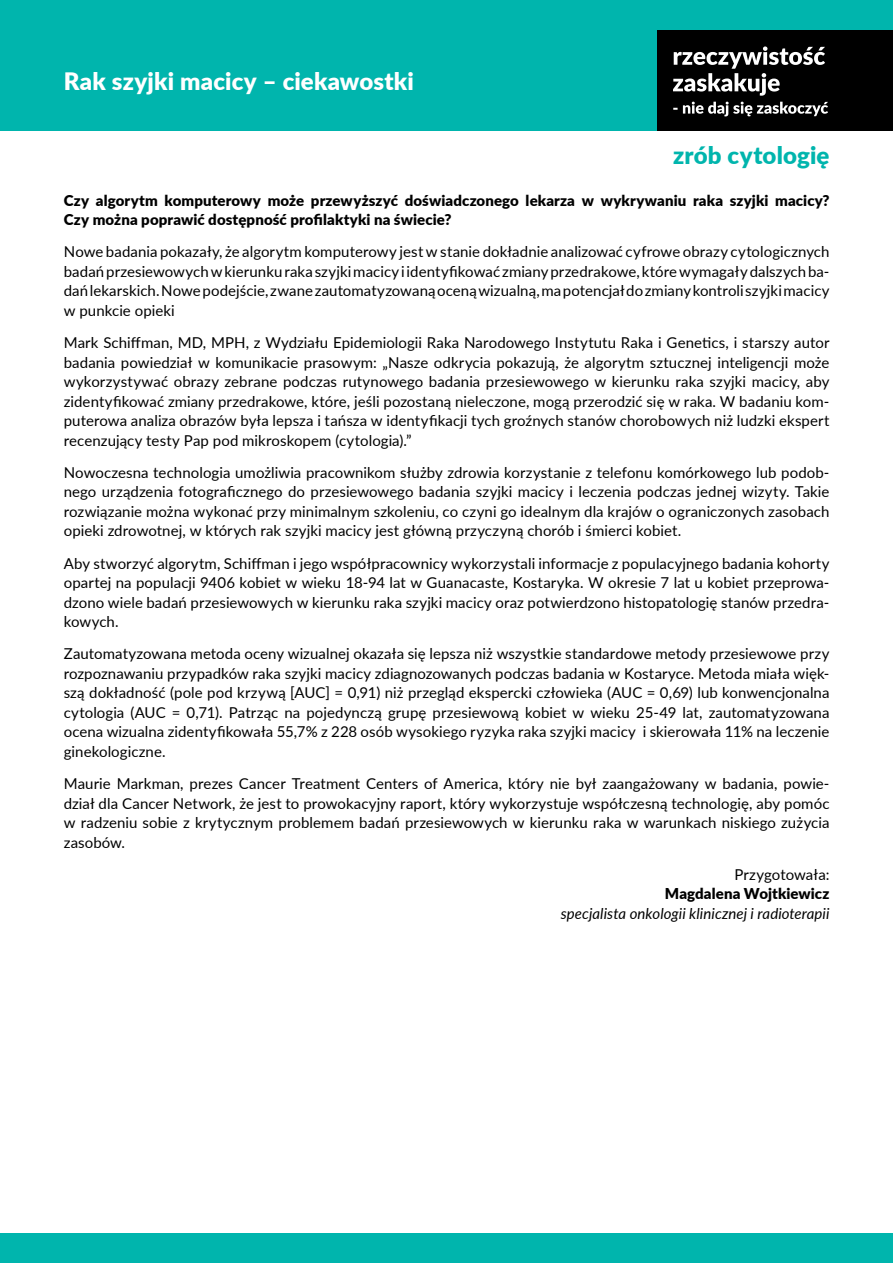
<style>
.page{position:relative;width:893px;height:1263px;background:#fff}
.page>*{position:absolute;margin:0;border:0;box-sizing:border-box;transform-origin:0 0}
.t1{font:900 24px "Lato";letter-spacing:.01em;color:#fff}
.t2{font:900 24px "Lato";letter-spacing:.01em;color:#00b5ad}
.t3{font:15px/19.5px "Lato";letter-spacing:.005em;color:#000;text-align:justify}
.t4{font:900 15px/19.5px "Lato";letter-spacing:.01em;color:#000}
.t5{font:italic 15px "Lato";letter-spacing:.005em;color:#000}
</style>
<div class="page">
<div style="left:0;top:0;width:893px;height:130px;background:#00b5ad"></div>
<div style="left:657px;top:30px;width:236px;height:100px;background:#000"></div>
<svg style="left:673px;top:46px;width:152px;height:50px"></svg>
<svg style="left:673px;top:102px;width:155px;height:14px"></svg>
<div style="left:0;top:1233px;width:893px;height:30px;background:#00b5ad"></div>
<h1 class="t1" style="left:64px;top:63px;width:352px">Rak szyjki macicy – ciekawostki</h1>
<h1 class="t2" style="left:673px;top:137px;width:158px">zrób cytologię</h1>
<p class="t4" style="left:64px;top:190px;width:767px">Czy algorytm komputerowy może przewyższyć doświadczonego lekarza w wykrywaniu raka szyjki macicy?<br>Czy można poprawić dostępność profilaktyki na świecie?</p>
<p class="t3" style="left:64px;top:241px;width:767px">Nowe badania pokazały, że algorytm komputerowy jest w stanie dokładnie analizować cyfrowe obrazy cytologicznych badań przesiewowychw kierunku raka szyjki macicy i identyfikować zmiany przedrakowe, które wymagałydalszych ba&shy;dań lekarskich.Nowe podejście, zwane zautomatyzowaną oceną wizualną, ma potencjał do zmiany kontroli szyjki macicy w punkcie opieki</p>
<p class="t3" style="left:64px;top:332px;width:767px">Mark Schiffman, MD, MPH, z Wydziału Epidemiologii Raka Narodowego Instytutu Raka i Genetics, i starszy autor badania powiedział w komunikacie prasowym: „Nasze odkrycia pokazują, że algorytm sztucznej inteligencji może wykorzystywać obrazy zebrane podczas rutynowego badania przesiewowego w kierunku raka szyjki macicy, aby zidentyfikować zmiany przedrakowe, które, jeśli pozostaną nieleczone, mogą przerodzić się w raka. W badaniu kom&shy;puterowa analiza obrazów była lepsza i tańsza w identyfikacji tych groźnych stanów chorobowych niż ludzki ekspert recenzujący testy Pap pod mikroskopem (cytologia).”</p>
<p class="t3" style="left:64px;top:462px;width:767px">Nowoczesna technologia umożliwia pracownikom służby zdrowia korzystanie z telefonu komórkowego lub podob&shy;nego urządzenia fotograficznego do przesiewowego badania szyjki macicy i leczenia podczas jednej wizyty. Takie rozwiązanie można wykonać przy minimalnym szkoleniu, co czyni go idealnym dla krajów o ograniczonych zasobach opieki zdrowotnej, w których rak szyjki macicy jest główną przyczyną chorób i śmierci kobiet.</p>
<p class="t3" style="left:64px;top:553px;width:767px">Aby stworzyć algorytm, Schiffman i jego współpracownicy wykorzystali informacje z populacyjnego badania kohorty opartej na populacji 9406 kobiet w wieku 18-94 lat w Guanacaste, Kostaryka. W okresie 7 lat u kobiet przeprowa&shy;dzono wiele badań przesiewowych w kierunku raka szyjki macicy oraz potwierdzono histopatologię stanów przedra&shy;kowych.</p>
<p class="t3" style="left:64px;top:643px;width:767px">Zautomatyzowana metoda oceny wizualnej okazała się lepsza niż wszystkie standardowe metody przesiewowe przy rozpoznawaniu przypadków raka szyjki macicy zdiagnozowanych podczas badania w Kostaryce. Metoda miała więk&shy;szą dokładność (pole pod krzywą [AUC] = 0,91) niż przegląd ekspercki człowieka (AUC = 0,69) lub konwencjonalna cytologia (AUC = 0,71). Patrząc na pojedynczą grupę przesiewową kobiet w wieku 25-49 lat, zautomatyzowana ocena wizualna zidentyfikowała 55,7% z 228 osób wysokiego ryzyka raka szyjki macicy i skierowała 11% na leczenie ginekologiczne.</p>
<p class="t3" style="left:64px;top:773px;width:767px">Maurie Markman, prezes Cancer Treatment Centers of America, który nie był zaangażowany w badania, powie&shy;dział dla Cancer Network, że jest to prowokacyjny raport, który wykorzystuje współczesną technologię, aby pomóc w radzeniu sobie z krytycznym problemem badań przesiewowych w kierunku raka w warunkach niskiego zużycia zasobów.</p>
<p class="t3" style="left:734px;top:864px;width:97px">Przygotowała:</p>
<p class="t4" style="left:665px;top:883px;width:166px">Magdalena Wojtkiewicz</p>
<p class="t5" style="left:561px;top:903px;width:270px">specjalista onkologii klinicznej i radioterapii</p>
</div>
